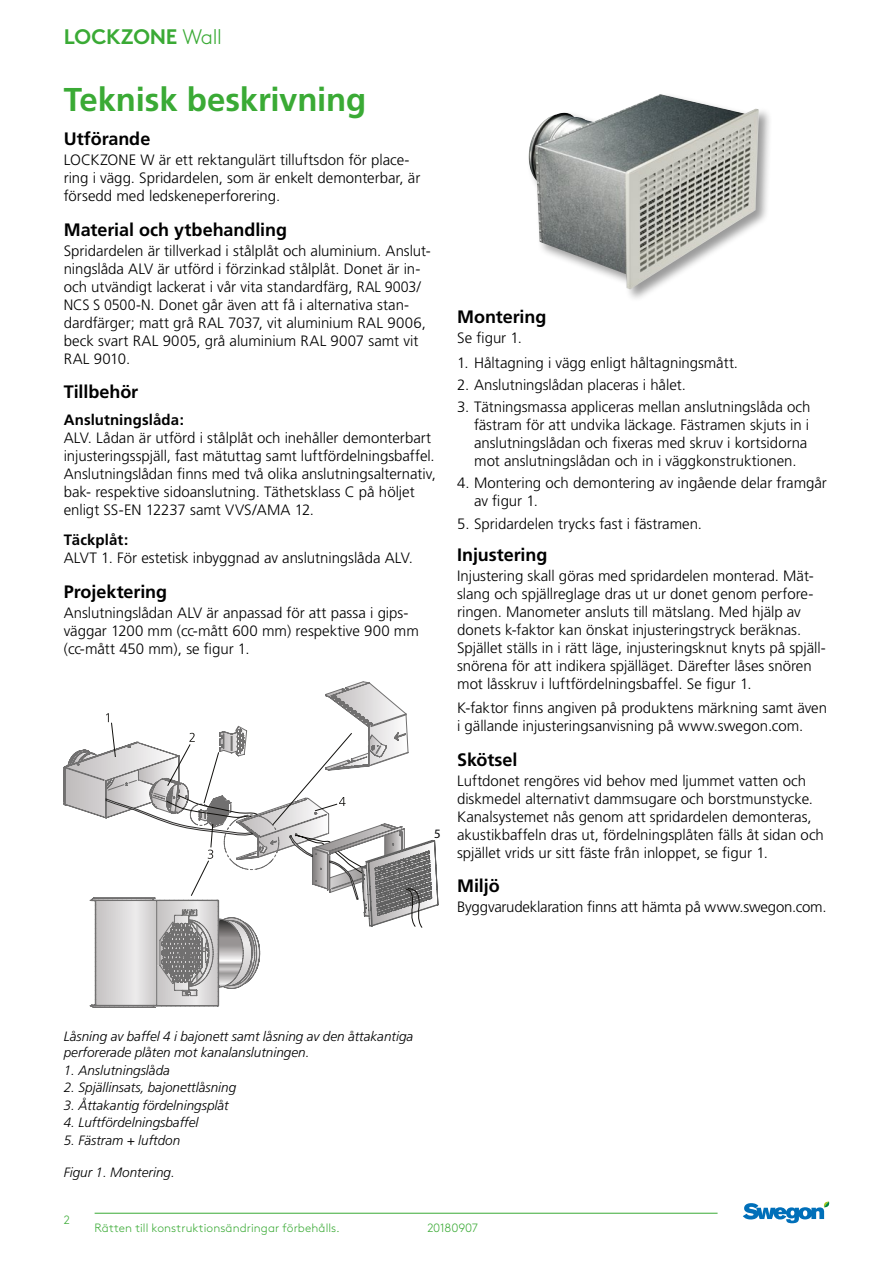
<style>
.page{position:relative;width:893px;height:1263px;background:#fff}
.page>*{position:absolute;margin:0;border:0;box-sizing:border-box;transform-origin:0 0}
.t1{font:700 33px "Frutiger";letter-spacing:-.005em;color:#3aaa35}
.t2{font:700 21px "Swegon Brown";letter-spacing:-.015em;color:#3aaa35}
.t3{font:700 18px "Frutiger";letter-spacing:-.005em;color:#000}
.t4{font:300 15px/18px "Frutiger";letter-spacing:-.005em;color:#000}
.t5{font:700 15px "Frutiger";letter-spacing:.005em;color:#000}
.t6{font:italic 300 13.5px/16.2px "Frutiger";color:#000}
.t7{font:12.9px "Myriad Pro";color:#010203}
.t8{font:300 12px "Swegon Brown";letter-spacing:.005em;color:#3aaa35}
.t9{font:300 12px "Swegon Brown";letter-spacing:-.015em;color:#3aaa35}
.s1{font-weight:300}
</style>
<div class="page">
<hr style="left:95px;top:1213px;width:623px;height:1px;background:#3aaa35">
<svg style="left:743px;top:1201px;width:87px;height:22px"></svg>
<svg style="left:64px;top:681px;width:374px;height:327px"></svg>
<div style="left:526px;top:92px;width:247px;height:211px;background:#000;opacity:.4"></div>
<img style="left:528px;top:94px;width:231px;height:195px">
<h2 class="t2" style="left:64px;top:20px;width:160px">LOCKZONE <span class="s1">Wall</span></h2>
<h1 class="t1" style="left:64px;top:80px;width:304px">Teknisk beskrivning</h1>
<p class="t3" style="left:64px;top:128px;width:88px">Utförande</p>
<p class="t4" style="left:64px;top:151px;width:358px">LOCKZONE W är ett rektangulärt tilluftsdon för place&shy;ring i vägg. Spridardelen, som är enkelt demonterbar, är försedd med ledskeneperforering.</p>
<p class="t3" style="left:64px;top:219px;width:225px">Material och ytbehandling</p>
<p class="t4" style="left:64px;top:242px;width:369px">Spridardelen är tillverkad i stålplåt och aluminium. Anslut&shy;ningslåda ALV är utförd i förzinkad stålplåt. Donet är in&shy;och utvändigt lackerat i vår vita standardfärg, RAL 9003/ NCS S 0500-N. Donet går även att få i alternativa stan&shy;dardfärger; matt grå RAL 7037, vit aluminium RAL 9006, beck svart RAL 9005, grå aluminium RAL 9007 samt vit RAL 9010.</p>
<p class="t3" style="left:64px;top:381px;width:76px">Tillbehör</p>
<p class="t5" style="left:64px;top:411px;width:122px">Anslutningslåda:</p>
<p class="t4" style="left:64px;top:429px;width:374px">ALV. Lådan är utförd i stålplåt och inehåller demonterbart injusteringsspjäll, fast mätuttag samt luftfördelningsbaffel.<br>Anslutningslådan finns med två olika anslutningsalternativ, bak- respektive sidoanslutning. Täthetsklass C på höljet enligt SS-EN 12237 samt VVS/AMA 12.</p>
<p class="t5" style="left:64px;top:531px;width:66px">Täckplåt:</p>
<p class="t4" style="left:64px;top:549px;width:351px">ALVT 1. För estetisk inbyggnad av anslutningslåda ALV.</p>
<p class="t3" style="left:64px;top:581px;width:105px">Projektering</p>
<p class="t4" style="left:64px;top:604px;width:357px">Anslutningslådan ALV är anpassad för att passa i gips&shy;väggar 1200 mm (cc-mått 600 mm) respektive 900 mm (cc-mått 450 mm), se figur 1.</p>
<p class="t7" style="left:434px;top:826px;width:8px">5</p>
<p class="t3" style="left:457px;top:306px;width:91px">Montering</p>
<p class="t4" style="left:457px;top:329px;width:66px">Se figur 1.</p>
<p class="t4" style="left:457px;top:354px;width:282px">1. Håltagning i vägg enligt håltagningsmått.</p>
<p class="t4" style="left:457px;top:376px;width:230px">2. Anslutningslådan placeras i hålet.</p>
<p class="t4" style="left:474px;top:398px;width:338px;text-indent:-17px">3. Tätningsmassa appliceras mellan anslutningslåda och fästram för att undvika läckage. Fästramen skjuts in i anslutningslådan och fixeras med skruv i kortsidorna mot anslutningslådan och in i väggkonstruktionen.</p>
<p class="t4" style="left:474px;top:474px;width:354px;text-indent:-17px">4. Montering och demontering av ingående delar framgår av figur 1.</p>
<p class="t4" style="left:457px;top:515px;width:247px">5. Spridardelen trycks fast i fästramen.</p>
<p class="t3" style="left:457px;top:544px;width:92px">Injustering</p>
<p class="t4" style="left:457px;top:567px;width:370px">Injustering skall göras med spridardelen monterad. Mät&shy;slang och spjällreglage dras ut ur donet genom perfore&shy;ringen. Manometer ansluts till mätslang. Med hjälp av donets k-faktor kan önskat injusteringstryck beräknas.<br>Spjället ställs in i rätt läge, injusteringsknut knyts på spjäll&shy;snörena för att indikera spjälläget. Därefter låses snören mot låsskruv i luftfördelningsbaffel. Se figur 1.</p>
<p class="t4" style="left:457px;top:699px;width:371px">K-faktor finns angiven på produktens märkning samt även i gällande injusteringsanvisning på www.swegon.com.</p>
<p class="t3" style="left:457px;top:749px;width:62px">Skötsel</p>
<p class="t4" style="left:457px;top:772px;width:368px">Luftdonet rengöres vid behov med ljummet vatten och diskmedel alternativt dammsugare och borstmunstycke.<br>Kanalsystemet nås genom att spridardelen demonteras, akustikbaffeln dras ut, fördelningsplåten fälls åt sidan och spjället vrids ur sitt fäste från inloppet, se figur 1.</p>
<p class="t3" style="left:457px;top:875px;width:44px">Miljö</p>
<p class="t4" style="left:457px;top:898px;width:371px">Byggvarudeklaration finns att hämta på www.swegon.com.</p>
<p class="t6" style="left:64px;top:1028px;width:351px">Låsning av baffel 4 i bajonett samt låsning av den åttakantiga perforerade plåten mot kanalanslutningen.</p>
<p class="t6" style="left:64px;top:1062px;width:108px">1. Anslutningslåda</p>
<p class="t6" style="left:64px;top:1079px;width:174px">2. Spjällinsats, bajonettlåsning</p>
<p class="t6" style="left:64px;top:1097px;width:167px">3. Åttakantig fördelningsplåt</p>
<p class="t6" style="left:64px;top:1114px;width:136px">4. Luftfördelningsbaffel</p>
<p class="t6" style="left:64px;top:1132px;width:118px">5. Fästram + luftdon</p>
<p class="t6" style="left:64px;top:1164px;width:113px">Figur 1. Montering.</p>
<p class="t8" style="left:64px;top:1211px;width:8px">2</p>
<p class="t8" style="left:95px;top:1219px;width:247px">Rätten till konstruktionsändringar förbehålls.</p>
<p class="t9" style="left:427px;top:1219px;width:52px">20180907</p>
</div>
